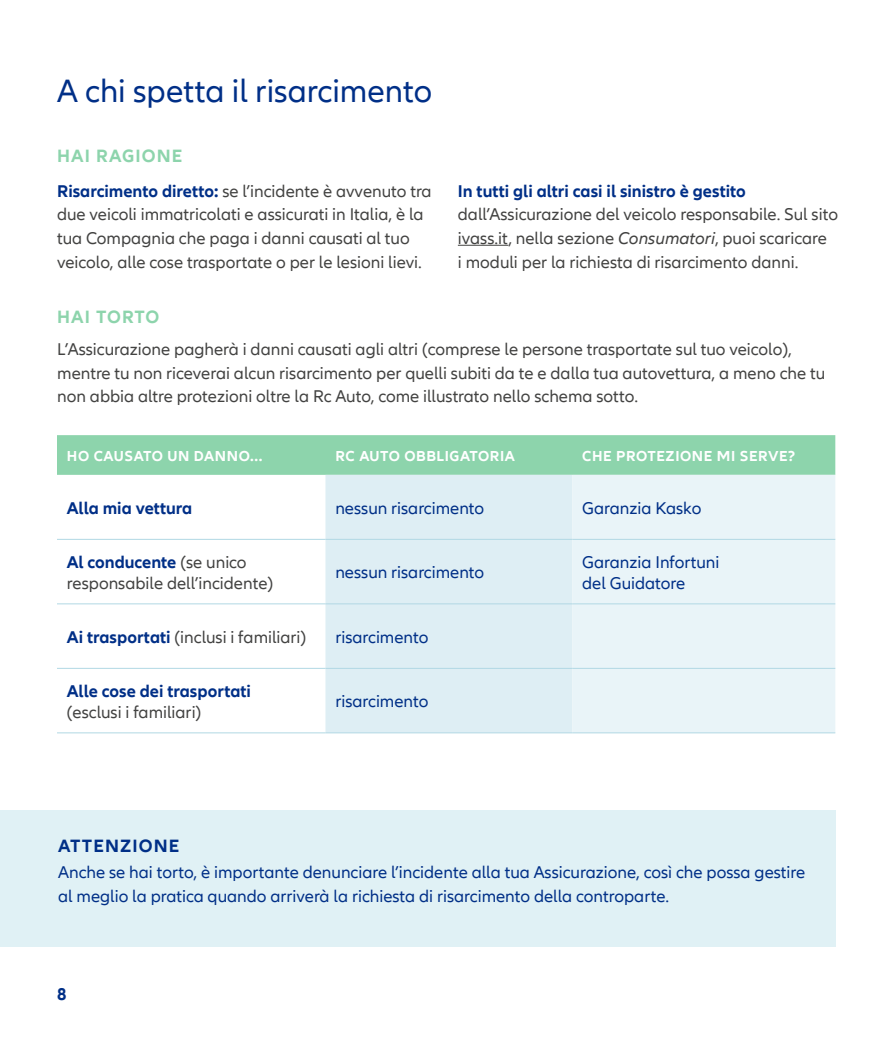
<style>
.page{position:relative;width:893px;height:1042px;background:#fff}
.page>*{position:absolute;margin:0;border:0;box-sizing:border-box;transform-origin:0 0}
.t1{font:33.25px "Allianz Neo";color:#002f87}
.t2{font:700 18.38px "Allianz Neo";letter-spacing:.06em;color:#8dd4ac}
.t3{font:700 18.38px "Allianz Neo";letter-spacing:.06em;color:#002f87}
.t4{font:17.5px/23.6px "Allianz Neo";color:#424241}
.t5{font:17.5px/21px "Allianz Neo";color:#002f87}
.t6{font:700 17.5px "Allianz Neo";color:#002f87}
.t7{font:700 14.88px "Allianz Neo";letter-spacing:.04em;color:#fff}
.s1{font-weight:700;color:#002f87}
.s2{font-style:italic}
</style>
<div class="page">
<div style="left:0;top:810px;width:836px;height:137px;background:#e0f1f5"></div>
<div style="left:57px;top:435px;width:778px;height:40px;background:#8dd4ac"></div>
<div style="left:325px;top:475px;width:247px;height:257px;background:#deeef4"></div>
<div style="left:572px;top:475px;width:263px;height:257px;background:#e9f4f8"></div>
<hr style="left:57px;top:539px;width:268px;height:1px;background:#b1d8e4">
<hr style="left:325px;top:539px;width:247px;height:1px;background:#b1d8e4">
<hr style="left:572px;top:539px;width:263px;height:1px;background:#b1d8e4">
<hr style="left:57px;top:603px;width:268px;height:1px;background:#b1d8e4">
<hr style="left:325px;top:603px;width:247px;height:1px;background:#b1d8e4">
<hr style="left:572px;top:603px;width:263px;height:1px;background:#b1d8e4">
<hr style="left:57px;top:668px;width:268px;height:1px;background:#b1d8e4">
<hr style="left:325px;top:668px;width:247px;height:1px;background:#b1d8e4">
<hr style="left:572px;top:668px;width:263px;height:1px;background:#b1d8e4">
<hr style="left:57px;top:732px;width:268px;height:1px;background:#b1d8e4">
<hr style="left:325px;top:732px;width:247px;height:1px;background:#b1d8e4">
<hr style="left:572px;top:732px;width:263px;height:1px;background:#b1d8e4">
<hr style="left:458px;top:245px;width:50px;height:1px;background:#424241">
<h1 class="t1" style="left:57px;top:72px;width:377px">A chi spetta il risarcimento</h1>
<p class="t2" style="left:57px;top:145px;width:127px">HAI RAGIONE</p>
<p class="t4" style="left:57px;top:179px;width:376px"><span class="s1">Risarcimento diretto:</span> se l’incidente è avvenuto tra due veicoli immatricolati e assicurati in Italia, è la tua Compagnia che paga i danni causati al tuo veicolo, alle cose trasportate o per le lesioni lievi.</p>
<p class="t6" style="left:458px;top:181px;width:289px">In tutti gli altri casi il sinistro è gestito</p>
<p class="t4" style="left:458px;top:203px;width:382px">dall’Assicurazione del veicolo responsabile. Sul sito ivass.it, nella sezione <span class="s2">Consumatori</span>, puoi scaricare<br>i moduli per la richiesta di risarcimento danni.</p>
<p class="t2" style="left:57px;top:306px;width:104px">HAI TORTO</p>
<p class="t4" style="left:57px;top:338px;width:769px">L’Assicurazione pagherà i danni causati agli altri (comprese le persone trasportate sul tuo veicolo), mentre tu non riceverai alcun risarcimento per quelli subiti da te e dalla tua autovettura, a meno che tu non abbia altre protezioni oltre la Rc Auto, come illustrato nello schema sotto.</p>
<p class="t7" style="left:67px;top:447px;width:197px">HO CAUSATO UN DANNO...</p>
<p class="t7" style="left:335px;top:447px;width:181px">RC AUTO OBBLIGATORIA</p>
<p class="t7" style="left:582px;top:447px;width:215px">CHE PROTEZIONE MI SERVE?</p>
<p class="t6" style="left:67px;top:498px;width:127px">Alla mia vettura</p>
<p class="t5" style="left:335px;top:498px;width:150px">nessun risarcimento</p>
<p class="t5" style="left:582px;top:498px;width:121px">Garanzia Kasko</p>
<p class="t4" style="left:67px;top:552px;width:208px;line-height:21px"><span class="s1">Al conducente</span> (se unico responsabile dell’incidente)</p>
<p class="t5" style="left:335px;top:562px;width:150px">nessun risarcimento</p>
<p class="t5" style="left:582px;top:552px;width:139px">Garanzia Infortuni del Guidatore</p>
<p class="t4" style="left:67px;top:625px;width:241px"><span class="s1">Ai trasportati</span> (inclusi i familiari)</p>
<p class="t5" style="left:335px;top:627px;width:95px">risarcimento</p>
<p class="t6" style="left:67px;top:681px;width:186px">Alle cose dei trasportati</p>
<p class="t4" style="left:67px;top:700px;width:136px">(esclusi i familiari)</p>
<p class="t5" style="left:335px;top:691px;width:95px">risarcimento</p>
<p class="t3" style="left:58px;top:835px;width:123px">ATTENZIONE</p>
<p class="t5" style="left:58px;top:861px;width:749px;line-height:23.6px">Anche se hai torto, è importante denunciare l’incidente alla tua Assicurazione, così che possa gestire al meglio la pratica quando arriverà la richiesta di risarcimento della controparte.</p>
<p class="t6" style="left:57px;top:984px;width:11px">8</p>
</div>
